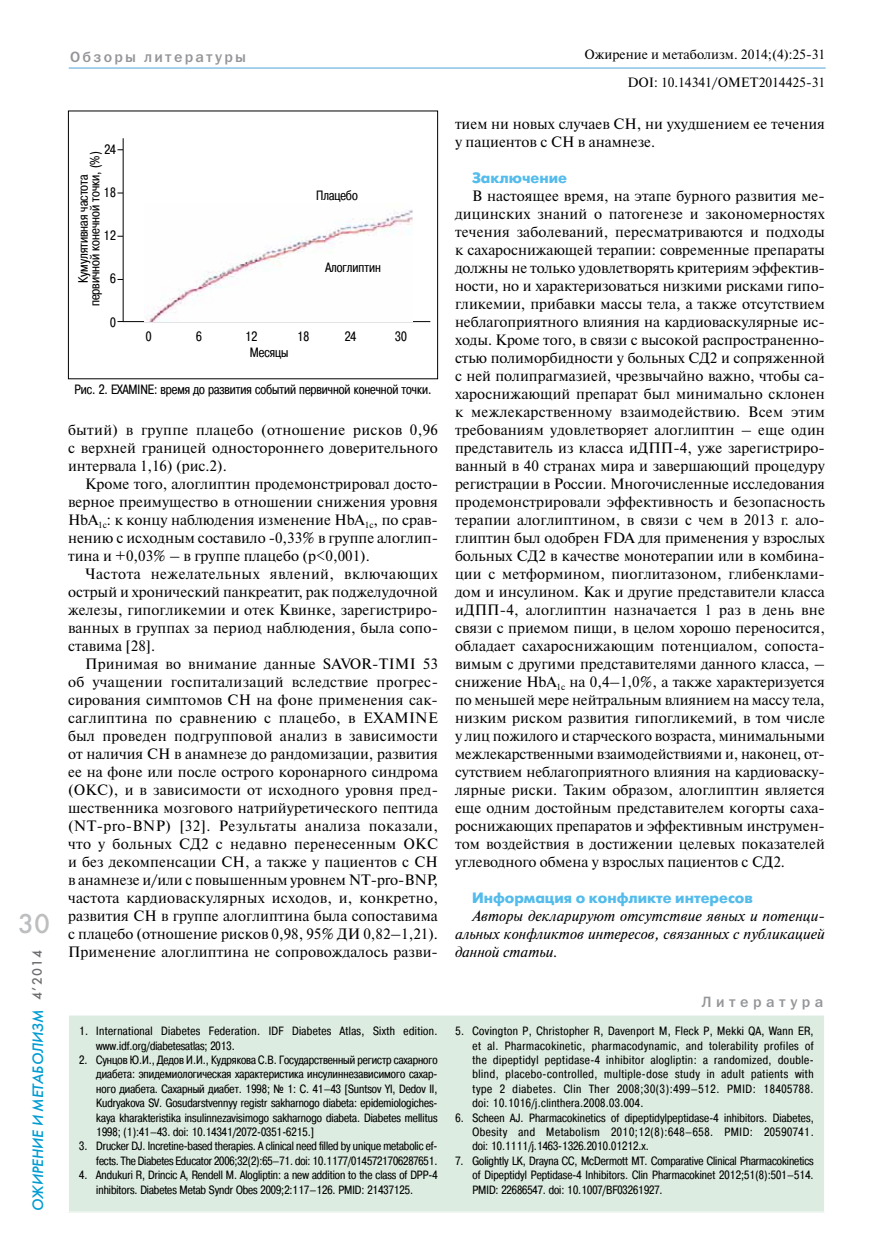
<style>
.page{position:relative;width:893px;height:1255px;background:#fff}
.page>*{position:absolute;margin:0;border:0;box-sizing:border-box;transform-origin:0 0}
.t1{font:27px "Futura Futuris C";color:#bcbec0}
.t2{font:15px/18px "Newton C";color:#000;text-align:justify}
.t3{font:italic 15px/18px "Newton C";color:#000;text-align:justify}
.t4{font:700 15px "Futura Futuris C";color:#54bceb}
.t5{font:italic 15px "Futura Futuris C";color:#009cd2}
.t6{font:15px "Franklin Gothic Medium C";letter-spacing:.15em;color:#939598}
.t7{font:15px "Franklin Gothic Medium C";letter-spacing:.3em;color:#939598}
.t8{font:13.5px/11.7px "Pragmatica Cond C";color:#000;text-align:center}
.t9{font:13.5px "Newton C";color:#000}
.t10{font:13.5px "Futura Futuris C";color:#6d6e71}
.t11{font:12px/14.4px "Pragmatica Cond C";color:#000;text-align:justify}
.t12{font:12px/14.4px "Pragmatica Cond C";letter-spacing:.035em;color:#000}
</style>
<div class="page">
<hr style="left:69px;top:67px;width:757px;height:2px;background:#89c3e5">
<div style="left:68px;top:1014px;width:757px;height:197px;background:#ddece1"></div>
<div style="left:68px;top:1014px;width:757px;height:198px;border:1px solid #fff"></div>
<div style="left:68px;top:111px;width:370px;height:268px;border:1px solid #000"></div>
<hr style="left:123px;top:321px;width:307px;height:1px;background:#000">
<hr style="left:123px;top:138px;width:1px;height:183px;background:#000">
<img style="left:146px;top:210px;width:266px;height:111px">
<h1 class="t1" style="left:18px;top:913px;width:33px">30</h1>
<p class="t10" style="left:32px;top:1000px;width:52px;rotate:-90deg">4’2014</p>
<p class="t5" style="left:32px;top:1210px;width:203px;rotate:-90deg">ОЖИРЕНИЕ И МЕТАБОЛИЗМ</p>
<p class="t6" style="left:70px;top:52px;width:177px">Обзоры литературы</p>
<p class="t8" style="left:104px;top:144px;width:13px">24</p>
<p class="t8" style="left:79px;top:306px;width:156px;rotate:-90deg">Кумулятивная частота первичной конечной точки, (%)</p>
<p class="t8" style="left:104px;top:188px;width:14px">18</p>
<p class="t8" style="left:104px;top:231px;width:14px">12</p>
<p class="t8" style="left:110px;top:274px;width:7px">6</p>
<p class="t8" style="left:110px;top:317px;width:7px">0</p>
<p class="t8" style="left:316px;top:191px;width:43px">Плацебо</p>
<p class="t8" style="left:325px;top:263px;width:57px">Алоглиптин</p>
<p class="t8" style="left:146px;top:332px;width:7px">0</p>
<p class="t8" style="left:345px;top:332px;width:13px">24</p>
<p class="t8" style="left:395px;top:332px;width:13px">30</p>
<p class="t8" style="left:297px;top:332px;width:14px">18</p>
<p class="t8" style="left:196px;top:332px;width:7px">6</p>
<p class="t8" style="left:245px;top:332px;width:14px">12</p>
<p class="t8" style="left:250px;top:347px;width:40px">Месяцы</p>
<p class="t8" style="left:75px;top:385px;width:358px">Рис. 2. EXAMINE: время до развития событий первичной конечной точки.</p>
<p class="t2" style="left:68px;top:422px;width:371px">бытий) в группе плацебо (отношение рисков 0,96 с верхней границей одностороннего доверительного интервала 1,16) (рис.2).</p>
<p class="t2" style="left:68px;top:476px;width:371px;text-indent:17px">Кроме того, алоглиптин продемонстрировал досто&shy;верное преимущество в отношении снижения уровня HbA<sub>1c</sub>: к концу наблюдения изменение HbA<sub>1c</sub>, по срав&shy;нению с исходным составило -0,33% в группе алоглип&shy;тина и +0,03% – в группе плацебо (р&lt;0,001).</p>
<p class="t2" style="left:68px;top:566px;width:371px;text-indent:17px">Частота нежелательных явлений, включающих острый и хронический панкреатит, рак поджелудочной железы, гипогликемии и отек Квинке, зарегистриро&shy;ванных в группах за период наблюдения, была сопо&shy;ставима [28].</p>
<p class="t2" style="left:68px;top:656px;width:371px;text-indent:17px">Принимая во внимание данные SAVOR-TIMI 53 об учащении госпитализаций вследствие прогрес&shy;сирования симптомов СН на фоне применения сак&shy;саглиптина по сравнению с плацебо, в EXAMINE был проведен подгрупповой анализ в зависимости от наличия СН в анамнезе до рандомизации, развития ее на фоне или после острого коронарного синдрома (ОКС), и в зависимости от исходного уровня пред&shy;шественника мозгового натрийуретического пептида (NT-pro-BNP) [32]. Результаты анализа показали, что у больных СД2 с недавно перенесенным ОКС и без декомпенсации СН, а также у пациентов с СН в анамнезе и/или с повышенным уровнем NT-pro-BNP, частота кардиоваскулярных исходов, и, конкретно, развития СН в группе алоглиптина была сопоставима с плацебо (отношение рисков 0,98, 95% ДИ 0,82–1,21).<br>Применение алоглиптина не сопровождалось разви-</p>
<p class="t12" style="left:96px;top:1025px;width:343px;text-indent:-17px">1. International Diabetes Federation. IDF Diabetes Atlas, Sixth edition. www.idf.org/diabetesatlas; 2013.</p>
<p class="t11" style="left:96px;top:1053px;width:343px;text-indent:-17px">2. Сунцов Ю.И., Дедов И.И., Кудрякова С.В. Государственный регистр сахарного диабета: эпидемиологическая характеристика инсулиннезависимого сахар&shy;ного диабета. Сахарный диабет. 1998; № 1: С. 41–43 [Suntsov YI, Dedov II, Kudryakova SV. Gosudarstvennyy registr sakharnogo diabeta: epidemiologiches&shy;kaya kharakteristika insulinnezavisimogo sakharnogo diabeta. Diabetes mellitus 1998; (1):41–43. doi: 10.14341/2072-0351-6215.]</p>
<p class="t11" style="left:79px;top:1140px;width:360px;text-align:right">3. Drucker DJ. Incretine-based therapies. A clinical need filled by unique metabolic ef&shy;fects. The Diabetes Educator 2006;32(2):65–71. doi: 10.1177/0145721706287651.</p>
<p class="t11" style="left:96px;top:1169px;width:343px;text-indent:-17px">4. Andukuri R, Drincic A, Rendell M. Alogliptin: a new addition to the class of DPP-4 inhibitors. Diabetes Metab Syndr Obes 2009;2:117–126. PMID: 21437125.</p>
<p class="t9" style="left:584px;top:50px;width:242px">Ожирение и метаболизм. 2014;(4):25-31</p>
<p class="t9" style="left:627px;top:77px;width:199px">DOI: 10.14341/OMET2014425-31</p>
<p class="t2" style="left:455px;top:116px;width:371px">тием ни новых случаев СН, ни ухудшением ее течения у пациентов с СН в анамнезе.</p>
<p class="t4" style="left:472px;top:172px;width:97px">Заключение</p>
<p class="t2" style="left:455px;top:188px;width:371px;text-indent:17px">В настоящее время, на этапе бурного развития ме&shy;дицинских знаний о патогенезе и закономерностях течения заболеваний, пересматриваются и подходы к сахароснижающей терапии: современные препараты должны не только удовлетворять критериям эффектив&shy;ности, но и характеризоваться низкими рисками гипо&shy;гликемии, прибавки массы тела, а также отсутствием неблагоприятного влияния на кардиоваскулярные ис&shy;ходы. Кроме того, в связи с высокой распространенно&shy;стью полиморбидности у больных СД2 и сопряженной с ней полипрагмазией, чрезвычайно важно, чтобы са&shy;хароснижающий препарат был минимально склонен к межлекарственному взаимодействию. Всем этим требованиям удовлетворяет алоглиптин – еще один представитель из класса иДПП-4, уже зарегистриро&shy;ванный в 40 странах мира и завершающий процедуру регистрации в России. Многочисленные исследования продемонстрировали эффективность и безопасность терапии алоглиптином, в связи с чем в 2013 г. ало&shy;глиптин был одобрен FDA для применения у взрослых больных СД2 в качестве монотерапии или в комбина&shy;ции с метформином, пиоглитазоном, глибенклами&shy;дом и инсулином. Как и другие представители класса иДПП-4, алоглиптин назначается 1 раз в день вне связи с приемом пищи, в целом хорошо переносится, обладает сахароснижающим потенциалом, сопоста&shy;вимым с другими представителями данного класса, – снижение HbA<sub>1c</sub> на 0,4–1,0%, а также характеризуется по меньшей мере нейтральным влиянием на массу тела, низким риском развития гипогликемий, в том числе у лиц пожилого и старческого возраста, минимальными межлекарственными взаимодействиями и, наконец, от&shy;сутствием неблагоприятного влияния на кардиоваску&shy;лярные риски. Таким образом, алоглиптин является еще одним достойным представителем когорты саха&shy;роснижающих препаратов и эффективным инструмен&shy;том воздействия в достижении целевых показателей углеводного обмена у взрослых пациентов с СД2.</p>
<p class="t4" style="left:472px;top:892px;width:282px">Информация о конфликте интересов</p>
<p class="t3" style="left:455px;top:908px;width:371px;text-indent:17px">Авторы декларируют отсутствие явных и потенци&shy;альных конфликтов интересов, связанных c публикацией данной статьи.</p>
<p class="t7" style="left:702px;top:996px;width:123px">Литература</p>
<p class="t11" style="left:472px;top:1025px;width:343px;text-indent:-17px">5. Covington P, Christopher R, Davenport M, Fleck P, Mekki QA, Wann ER, et al. Pharmacokinetic, pharmacodynamic, and tolerability profiles of the dipeptidyl peptidase-4 inhibitor alogliptin: a randomized, double&shy;blind, placebo-controlled, multiple-dose study in adult patients with type 2 diabetes. Clin Ther 2008;30(3):499–512. PMID: 18405788. doi: 10.1016/j.clinthera.2008.03.004.</p>
<p class="t11" style="left:472px;top:1111px;width:343px;text-indent:-17px">6. Scheen AJ. Pharmacokinetics of dipeptidylpeptidase-4 inhibitors. Diabetes, Obesity and Metabolism 2010;12(8):648–658. PMID: 20590741. doi: 10.1111/j.1463-1326.2010.01212.x.</p>
<p class="t11" style="left:472px;top:1154px;width:343px;text-indent:-17px">7. Golightly LK, Drayna CC, McDermott MT. Comparative Clinical Pharmacokinetics of Dipeptidyl Peptidase-4 Inhibitors. Clin Pharmacokinet 2012;51(8):501–514.<br>PMID: 22686547. doi: 10.1007/BF03261927.</p>
</div>
